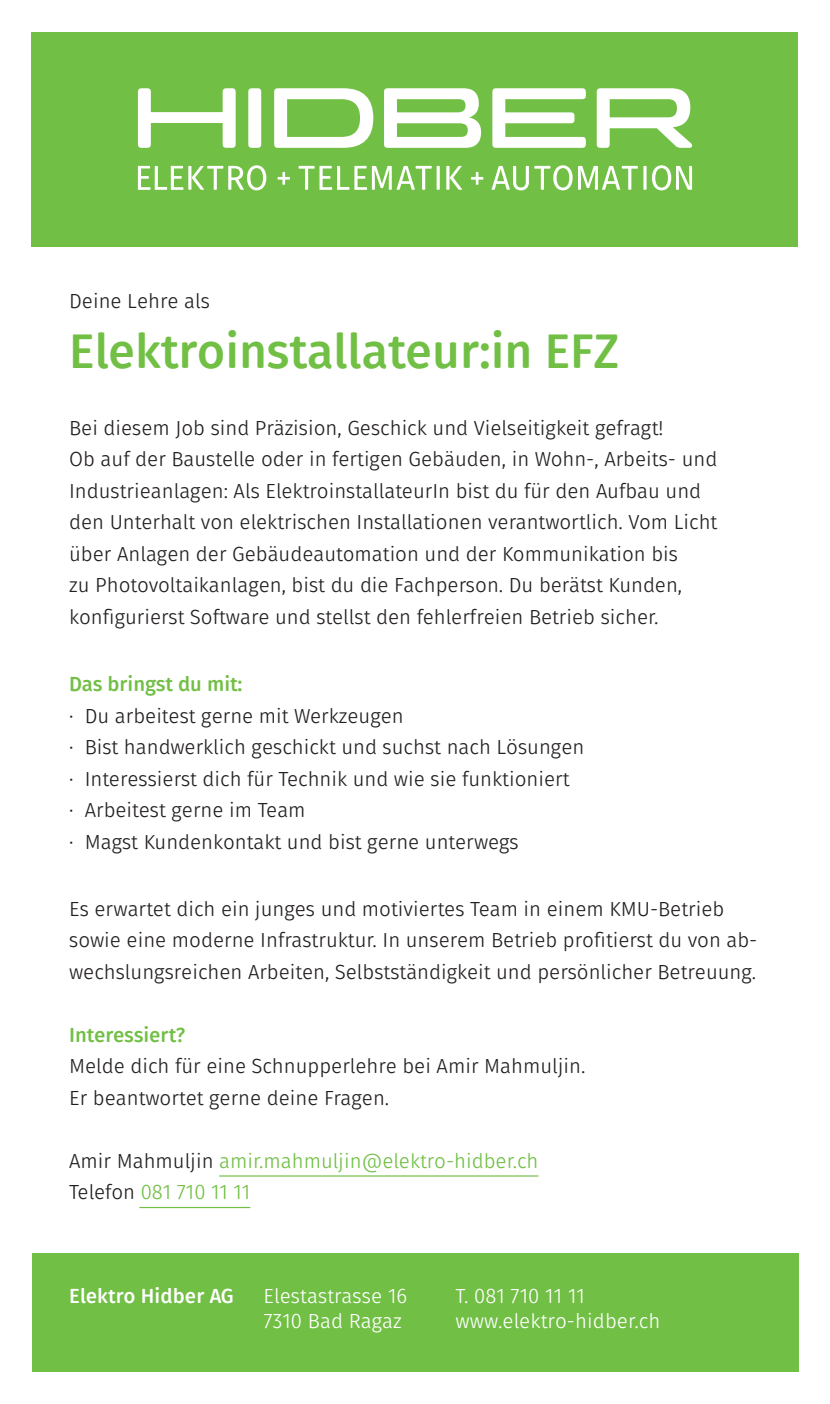
<style>
.page{position:relative;width:830px;height:1404px;background:#fff}
.page>*{position:absolute;margin:0;border:0;box-sizing:border-box;transform-origin:0 0}
.t1{font:700 48.15px "Gardenia";color:#71bf44}
.t2{font:20.25px/31.5px "Gardenia";color:#231f20}
.t3{font:20.25px/31.5px "Gardenia";color:#71bf44}
.t4{font:20.25px/24.8px "Gardenia";letter-spacing:.005em;color:#fff}
.t5{font:700 20.25px "Gardenia";color:#71bf44}
.t6{font:700 20.25px "Gardenia";letter-spacing:.005em;color:#fff}
.s1{color:#231f20}
</style>
<div class="page">
<div style="left:32px;top:1253px;width:765px;height:118px;background:#71bf44"></div>
<div style="left:32px;top:32px;width:765px;height:215px;background:#71bf44"></div>
<hr style="left:219px;top:1175px;width:319px;height:1px;background:#71bf44">
<hr style="left:139px;top:1206px;width:111px;height:1px;background:#71bf44">
<svg style="left:138px;top:88px;width:553px;height:60px"></svg>
<svg style="left:138px;top:165px;width:553px;height:25px"></svg>
<p class="t2" style="left:69px;top:286px;width:142px">Deine Lehre als</p>
<h1 class="t1" style="left:69px;top:320px;width:551px">Elektroinstallateur:in EFZ</h1>
<p class="t2" style="left:69px;top:412px;width:649px">Bei diesem Job sind Präzision, Geschick und Vielseitigkeit gefragt!<br>Ob auf der Baustelle oder in fertigen Gebäuden, in Wohn-, Arbeits- und Industrieanlagen: Als ElektroinstallateurIn bist du für den Aufbau und den Unterhalt von elektrischen Installationen verantwortlich. Vom Licht über Anlagen der Gebäudeautomation und der Kommunikation bis<br>zu Photovoltaikanlagen, bist du die Fachperson. Du berätst Kunden, konfigurierst Software und stellst den fehlerfreien Betrieb sicher.</p>
<p class="t5" style="left:69px;top:671px;width:175px">Das bringst du mit:</p>
<p class="t2" style="left:69px;top:699px;width:516px">· Du arbeitest gerne mit Werkzeugen<br>· Bist handwerklich geschickt und suchst nach Lösungen · Interessierst dich für Technik und wie sie funktioniert<br>· Arbeitest gerne im Team<br>· Magst Kundenkontakt und bist gerne unterwegs</p>
<p class="t2" style="left:69px;top:892px;width:689px">Es erwartet dich ein junges und motiviertes Team in einem KMU-Betrieb sowie eine moderne Infrastruktur. In unserem Betrieb profitierst du von ab&shy;wechslungsreichen Arbeiten, Selbstständigkeit und persönlicher Betreuung.</p>
<p class="t5" style="left:69px;top:1021px;width:117px">Interessiert?</p>
<p class="t2" style="left:69px;top:1050px;width:517px">Melde dich für eine Schnupperlehre bei Amir Mahmuljin.<br>Er beantwortet gerne deine Fragen.</p>
<p class="t3" style="left:69px;top:1144px;width:470px"><span class="s1">Amir Mahmuljin</span> amir.mahmuljin@elektro-hidber.ch<br><span class="s1">Telefon</span> 081 710 11 11</p>
<p class="t6" style="left:69px;top:1283px;width:166px">Elektro Hidber AG</p>
<p class="t4" style="left:263px;top:1283px;width:145px">Elestastrasse 16<br>7310 Bad Ragaz</p>
<p class="t4" style="left:455px;top:1283px;width:206px">T. 081 710 11 11 www.elektro-hidber.ch</p>
</div>
